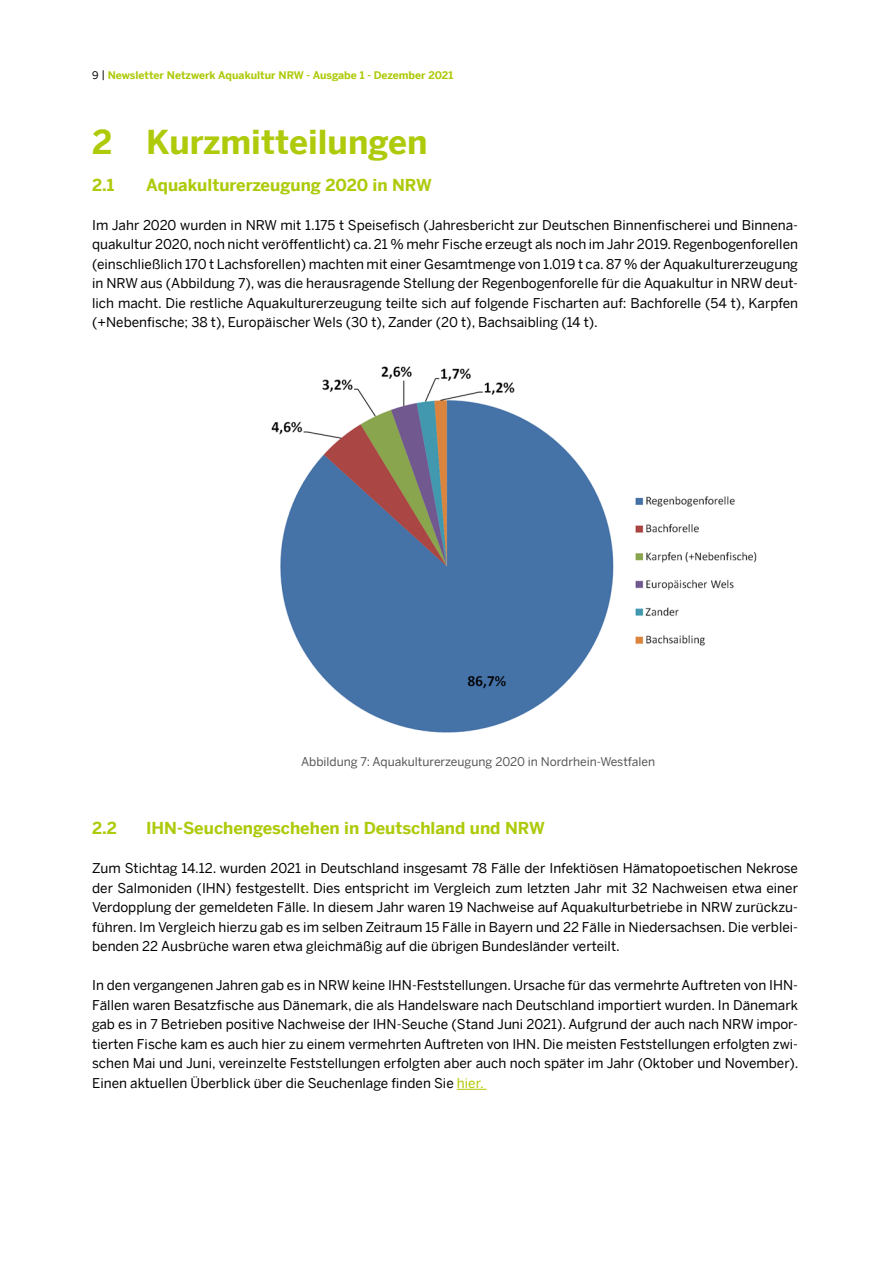
<style>
.page{position:relative;width:893px;height:1263px;background:#fff}
.page>*{position:absolute;margin:0;border:0;box-sizing:border-box;transform-origin:0 0}
.t1{font:700 33px "Benton Sans";color:#afca0b}
.t2{font:700 16.5px "Benton Sans";color:#afca0b}
.t3{font:13.5px/19.5px "Benton Sans";color:#000;text-align:justify}
.t4{font:12px "Benton Sans";color:#575756}
.t5{font:700 10.5px "Benton Sans";color:#afca0b}
.s1{font-weight:400;color:#000}
.s2{color:#b1c800}
</style>
<div class="page">
<svg style="left:457px;top:1089px;width:29px;height:1px"></svg>
<img style="left:271px;top:366px;width:486px;height:367px">
<p class="t5" style="left:92px;top:69px;width:363px"><span class="s1">9 |</span> Newsletter Netzwerk Aquakultur NRW - Ausgabe 1 - Dezember 2021</p>
<h1 class="t1" style="left:92px;top:122px;width:337px">2 Kurzmitteilungen</h1>
<p class="t2" style="left:92px;top:175px;width:24px">2.1</p>
<p class="t2" style="left:146px;top:175px;width:287px">Aquakulturerzeugung 2020 in NRW</p>
<p class="t3" style="left:92px;top:215px;width:707px">Im Jahr 2020 wurden in NRW mit 1.175 t Speisefisch (Jahresbericht zur Deutschen Binnenfischerei und Binnena&shy;quakultur 2020, noch nicht veröffentlicht) ca. 21 % mehr Fische erzeugt als noch im Jahr 2019. Regenbogenforellen (einschließlich 170 t Lachsforellen) machten mit einer Gesamtmenge von 1.019 t ca. 87 % der Aquakulturerzeugung in NRW aus (Abbildung 7), was die herausragende Stellung der Regenbogenforelle für die Aquakultur in NRW deut&shy;lich macht. Die restliche Aquakulturerzeugung teilte sich auf folgende Fischarten auf: Bachforelle (54 t), Karpfen (+Nebenfische; 38 t), Europäischer Wels (30 t), Zander (20 t), Bachsaibling (14 t).</p>
<p class="t4" style="left:301px;top:754px;width:355px">Abbildung 7: Aquakulturerzeugung 2020 in Nordrhein-Westfalen</p>
<p class="t2" style="left:92px;top:818px;width:26px">2.2</p>
<p class="t2" style="left:146px;top:818px;width:400px">IHN-Seuchengeschehen in Deutschland und NRW</p>
<p class="t3" style="left:92px;top:858px;width:707px">Zum Stichtag 14.12. wurden 2021 in Deutschland insgesamt 78 Fälle der Infektiösen Hämatopoetischen Nekrose der Salmoniden (IHN) festgestellt. Dies entspricht im Vergleich zum letzten Jahr mit 32 Nachweisen etwa einer Verdopplung der gemeldeten Fälle. In diesem Jahr waren 19 Nachweise auf Aquakulturbetriebe in NRW zurückzu&shy;führen. Im Vergleich hierzu gab es im selben Zeitraum 15 Fälle in Bayern und 22 Fälle in Niedersachsen. Die verblei&shy;benden 22 Ausbrüche waren etwa gleichmäßig auf die übrigen Bundesländer verteilt.</p>
<p class="t3" style="left:92px;top:975px;width:708px">In den vergangenen Jahren gab es in NRW keine IHN-Feststellungen. Ursache für das vermehrte Auftreten von IHN-Fällen waren Besatzfische aus Dänemark, die als Handelsware nach Deutschland importiert wurden. In Dänemark gab es in 7 Betrieben positive Nachweise der IHN-Seuche (Stand Juni 2021). Aufgrund der auch nach NRW impor&shy;tierten Fische kam es auch hier zu einem vermehrten Auftreten von IHN. Die meisten Feststellungen erfolgten zwi&shy;schen Mai und Juni, vereinzelte Feststellungen erfolgten aber auch noch später im Jahr (Oktober und November).<br>Einen aktuellen Überblick über die Seuchenlage finden Sie <span class="s2">hier.</span></p>
</div>
